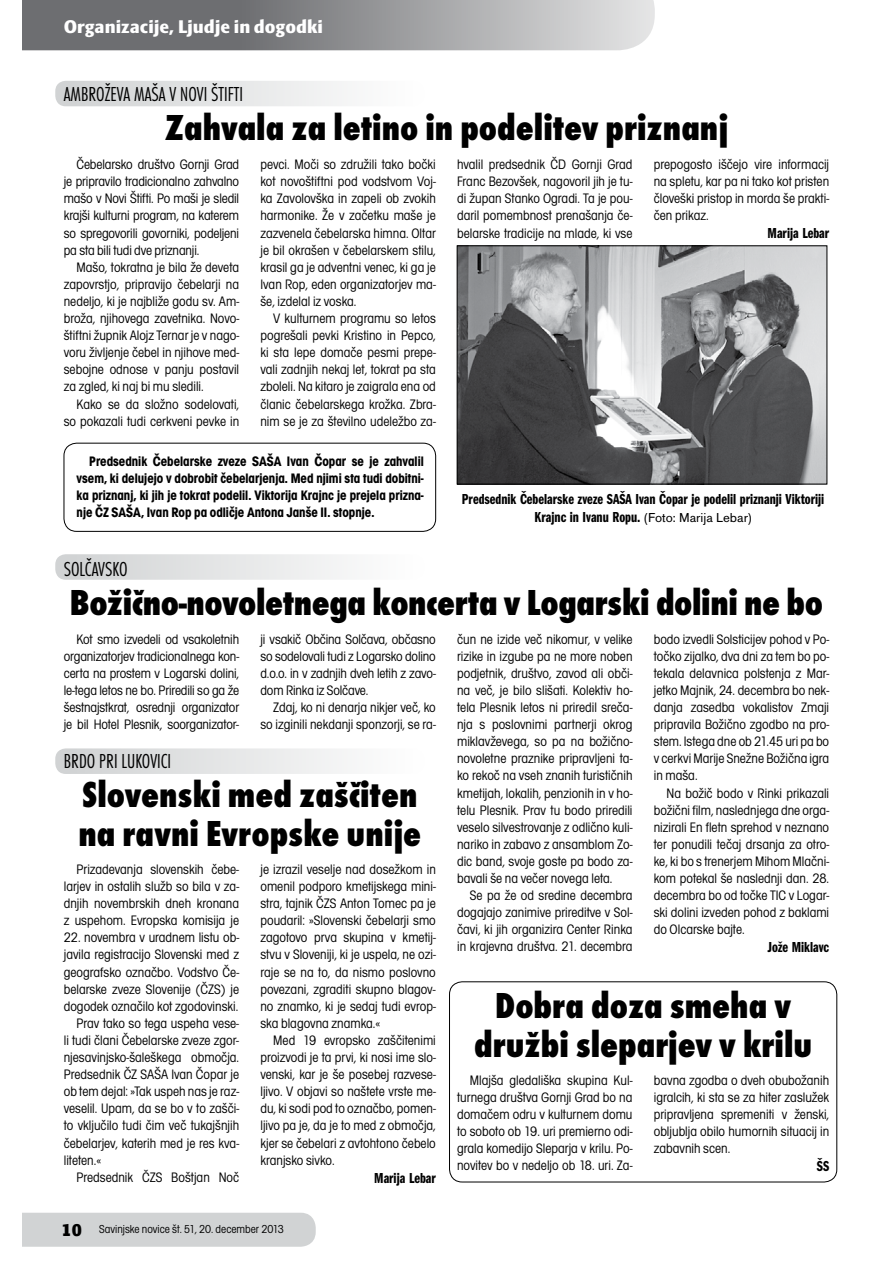
<style>
.page{position:relative;width:893px;height:1263px;background:#fff}
.page>*{position:absolute;margin:0;border:0;box-sizing:border-box;transform-origin:0 0}
.t1{font:37.5px/39px "Futura TEE Extr Bold Cond";color:#000;text-align:center}
.t2{font:21px "Futura TEE Ligh Cond";color:#000}
.t3{font:18px "Skoda Sans Black CE";color:#fff}
.t4{font:15px/18px "Franklin Got Itc TEE Demi Comp";color:#000;text-align:center}
.t5{font:condensed 14.25px/17.1px "Avant Gar Got Itc TEE";color:#000;text-align:justify}
.t6{font:700 condensed 14.25px/17.1px "Avant Gar Got Itc TEE";color:#000;text-align:justify}
.t7{font:condensed 12px "Avant Gar Got Itc TEE";color:#000}
.s1{font-family:"Accius TEE";font-size:13.5px}
.s2{font-family:"Skoda Sans";font-weight:900;font-stretch:normal;font-size:18px}
</style>
<div class="page">
<svg style="left:22px;top:0;width:633px;height:50px;background:#949597"></svg>
<div style="left:22px;top:1213px;width:294px;height:34px;background:#d1d3d4"></div>
<div style="left:449px;top:981px;width:388px;height:201px;border:1px solid #000;border-radius:13px"></div>
<div style="left:64px;top:443px;width:372px;height:88px;border:1px solid #000;border-radius:13px"></div>
<div style="left:55px;top:81px;width:370px;height:25px;background:linear-gradient(to right,#cfd1d2,#fff);border-radius:10px"></div>
<div style="left:55px;top:554px;width:370px;height:26px;background:linear-gradient(to right,#cfd1d2,#fff);border-radius:10px"></div>
<div style="left:55px;top:748px;width:370px;height:26px;background:linear-gradient(to right,#cfd1d2,#fff);border-radius:10px"></div>
<img style="left:459px;top:248px;width:366px;height:234px">
<div style="left:457px;top:246px;width:370px;height:238px;border:1px solid #000"></div>
<p class="t3" style="left:64px;top:16px;width:261px">Organizacije, Ljudje in dogodki</p>
<h2 class="t2" style="left:64px;top:82px;width:181px">AMBROŽEVA MAŠA V NOVI ŠTIFTI</h2>
<h1 class="t1" style="left:165px;top:108px;width:565px">Zahvala za letino in podelitev priznanj</h1>
<p class="t5" style="left:64px;top:156px;width:177px;text-indent:13px">Čebelarsko društvo Gornji Grad je pripravilo tradicionalno zahvalno mašo v Novi Štifti. Po maši je sledil krajši kulturni program, na katerem so spregovorili govorniki, podeljeni pa sta bili tudi dve priznanji.</p>
<p class="t5" style="left:64px;top:259px;width:177px;text-indent:13px">Mašo, tokratna je bila že deveta zapovrstjo, pripravijo čebelarji na nedeljo, ki je najbliže godu sv. Am&shy;broža, njihovega zavetnika. Novo&shy;štiftni župnik Alojz Ternar je v nago&shy;voru življenje čebel in njihove med&shy;sebojne odnose v panju postavil za zgled, ki naj bi mu sledili.</p>
<p class="t5" style="left:64px;top:395px;width:177px;text-align:right">Kako se da složno sodelovati, so pokazali tudi cerkveni pevke in</p>
<p class="t5" style="left:260px;top:156px;width:177px">pevci. Moči so združili tako bočki kot novoštiftni pod vodstvom Voj&shy;ka Zavolovška in zapeli ob zvokih harmonike. Že v začetku maše je zazvenela čebelarska himna. Oltar je bil okrašen v čebelarskem stilu, krasil ga je adventni venec, ki ga je Ivan Rop, eden organizatorjev ma&shy;še, izdelal iz voska.</p>
<p class="t5" style="left:260px;top:310px;width:177px;text-indent:13px">V kulturnem programu so letos pogrešali pevki Kristino in Pepco, ki sta lepe domače pesmi prepe&shy;vali zadnjih nekaj let, tokrat pa sta zboleli. Na kitaro je zaigrala ena od članic čebelarskega krožka. Zbra&shy;nim se je za številno udeležbo za-</p>
<p class="t6" style="left:77px;top:452px;width:349px;text-indent:13px">Predsednik Čebelarske zveze SAŠA Ivan Čopar se je zahvalil vsem, ki delujejo v dobrobit čebelarjenja. Med njimi sta tudi dobitni&shy;ka priznanj, ki jih je tokrat podelil. Viktorija Krajnc je prejela prizna&shy;nje ČZ SAŠA, Ivan Rop pa odličje Antona Janše II. stopnje.</p>
<p class="t5" style="left:457px;top:156px;width:177px">hvalil predsednik ČD Gornji Grad Franc Bezovšek, nagovoril jih je tu&shy;di župan Stanko Ogradi. Ta je pou&shy;daril pomembnost prenašanja če&shy;belarske tradicije na mlade, ki vse</p>
<p class="t5" style="left:654px;top:156px;width:177px">prepogosto iščejo vire informacij na spletu, kar pa ni tako kot pristen človeški pristop in morda še prakti&shy;čen prikaz.</p>
<p class="t4" style="left:767px;top:225px;width:63px">Marija Lebar</p>
<p class="t4" style="left:462px;top:490px;width:364px">Predsednik Čebelarske zveze SAŠA Ivan Čopar je podelil priznanji Viktoriji<br>Krajnc in Ivanu Ropu. <span class="s1">(Foto: Marija Lebar)</span></p>
<h2 class="t2" style="left:64px;top:556px;width:65px">SOLČAVSKO</h2>
<h1 class="t1" style="left:70px;top:583px;width:755px">Božično-novoletnega koncerta v Logarski dolini ne bo</h1>
<p class="t5" style="left:64px;top:630px;width:177px;text-indent:13px">Kot smo izvedeli od vsakoletnih organizatorjev tradicionalnega kon&shy;certa na prostem v Logarski dolini, le-tega letos ne bo. Priredili so ga že šestnajstkrat, osrednji organizator je bil Hotel Plesnik, soorganizator-</p>
<p class="t5" style="left:260px;top:630px;width:177px">ji vsakič Občina Solčava, občasno so sodelovali tudi z Logarsko dolino d.o.o. in v zadnjih dveh letih z zavo&shy;dom Rinka iz Solčave.</p>
<p class="t5" style="left:457px;top:630px;width:177px">čun ne izide več nikomur, v velike rizike in izgube pa ne more noben podjetnik, društvo, zavod ali obči&shy;na več, je bilo slišati. Kolektiv ho&shy;tela Plesnik letos ni priredil sreča&shy;nja s poslovnimi partnerji okrog miklavževega, so pa na božično&shy;novoletne praznike pripravljeni ta&shy;ko rekoč na vseh znanih turističnih kmetijah, lokalih, penzionih in v ho&shy;telu Plesnik. Prav tu bodo priredili veselo silvestrovanje z odlično kuli&shy;nariko in zabavo z ansamblom Zo&shy;dic band, svoje goste pa bodo za&shy;bavali še na večer novega leta.</p>
<p class="t5" style="left:457px;top:887px;width:177px;text-indent:13px">Se pa že od sredine decembra dogajajo zanimive prireditve v Sol&shy;čavi, ki jih organizira Center Rinka in krajevna društva. 21. decembra</p>
<p class="t5" style="left:654px;top:630px;width:177px">bodo izvedli Solsticijev pohod v Po&shy;točko zijalko, dva dni za tem bo po&shy;tekala delavnica polstenja z Mar&shy;jetko Majnik, 24. decembra bo nek&shy;danja zasedba vokalistov Zmaji pripravila Božično zgodbo na pro&shy;stem. Istega dne ob 21.45 uri pa bo v cerkvi Marije Snežne Božična igra in maša.</p>
<p class="t5" style="left:654px;top:784px;width:177px;text-indent:13px">Na božič bodo v Rinki prikazali božični film, naslednjega dne orga&shy;nizirali En fletn sprehod v neznano ter ponudili tečaj drsanja za otro&shy;ke, ki bo s trenerjem Mihom Mlačni&shy;kom potekal še naslednji dan. 28. decembra bo od točke TIC v Logar&shy;ski dolini izveden pohod z baklami do Olcarske bajte.</p>
<p class="t4" style="left:767px;top:938px;width:63px">Jože Miklavc</p>
<p class="t5" style="left:260px;top:699px;width:177px;text-align:right">Zdaj, ko ni denarja nikjer več, ko so izginili nekdanji sponzorji, se ra-</p>
<h2 class="t2" style="left:64px;top:749px;width:109px">BRDO PRI LUKOVICI</h2>
<h1 class="t1" style="left:78px;top:775px;width:344px;text-align:left">Slovenski med zaščiten na ravni Evropske unije</h1>
<p class="t5" style="left:64px;top:861px;width:177px;text-indent:13px">Prizadevanja slovenskih čebe&shy;larjev in ostalih služb so bila v za&shy;dnjih novembrskih dneh kronana z uspehom. Evropska komisija je</p>
<p class="t5" style="left:64px;top:929px;width:177px">22. novembra v uradnem listu ob-</p>
<p class="t5" style="left:64px;top:946px;width:177px">javila registracijo Slovenski med z</p>
<p class="t5" style="left:64px;top:963px;width:177px">geografsko označbo. Vodstvo Če-</p>
<p class="t5" style="left:64px;top:980px;width:177px">belarske zveze Slovenije (ČZS) je</p>
<p class="t5" style="left:64px;top:998px;width:176px">dogodek označilo kot zgodovinski.</p>
<p class="t5" style="left:77px;top:1015px;width:164px">Prav tako so tega uspeha vese-</p>
<p class="t5" style="left:64px;top:1032px;width:177px">li tudi člani Čebelarske zveze zgor-</p>
<p class="t5" style="left:64px;top:1049px;width:177px">njesavinjsko-šaleškega območja.</p>
<p class="t5" style="left:64px;top:1066px;width:177px">Predsednik ČZ SAŠA Ivan Čopar je</p>
<p class="t5" style="left:64px;top:1083px;width:177px">ob tem dejal: »Tak uspeh nas je raz-</p>
<p class="t5" style="left:64px;top:1100px;width:177px">veselil. Upam, da se bo v to zašči-</p>
<p class="t5" style="left:64px;top:1117px;width:177px">to vključilo tudi čim več tukajšnjih</p>
<p class="t5" style="left:64px;top:1134px;width:177px">čebelarjev, katerih med je res kva-</p>
<p class="t5" style="left:64px;top:1151px;width:39px">liteten.«</p>
<p class="t5" style="left:77px;top:1169px;width:164px">Predsednik ČZS Boštjan Noč</p>
<p class="t5" style="left:260px;top:861px;width:177px">je izrazil veselje nad dosežkom in omenil podporo kmetijskega mini&shy;stra, tajnik ČZS Anton Tomec pa je poudaril: »Slovenski čebelarji smo zagotovo prva skupina v kmetij&shy;stvu v Sloveniji, ki je uspela, ne ozi&shy;raje se na to, da nismo poslovno povezani, zgraditi skupno blagov&shy;no znamko, ki je sedaj tudi evrop&shy;ska blagovna znamka.«</p>
<p class="t5" style="left:260px;top:1032px;width:177px;text-indent:13px">Med 19 evropsko zaščitenimi proizvodi je ta prvi, ki nosi ime slo&shy;venski, kar je še posebej razvese&shy;ljivo. V objavi so naštete vrste me&shy;du, ki sodi pod to označbo, pomen&shy;ljivo pa je, da je to med z območja, kjer se čebelari z avtohtono čebelo kranjsko sivko.</p>
<p class="t4" style="left:374px;top:1169px;width:63px">Marija Lebar</p>
<h1 class="t1" style="left:474px;top:987px;width:340px">Dobra doza smeha v družbi sleparjev v krilu</h1>
<p class="t5" style="left:457px;top:1072px;width:177px;text-indent:13px">Mlajša gledališka skupina Kul&shy;turnega društva Gornji Grad bo na domačem odru v kulturnem domu to soboto ob 19. uri premierno odi&shy;grala komedijo Sleparja v krilu. Po&shy;novitev bo v nedeljo ob 18. uri. Za-</p>
<p class="t5" style="left:654px;top:1072px;width:177px">bavna zgodba o dveh obubožanih igralcih, ki sta se za hiter zaslužek pripravljena spremeniti v ženski, obljublja obilo humornih situacij in zabavnih scen.</p>
<p class="t4" style="left:817px;top:1157px;width:14px">ŠS</p>
<p class="t7" style="left:62px;top:1222px;width:223px"><span class="s2">10</span> Savinjske novice št. 51, 20. december 2013</p>
</div>
